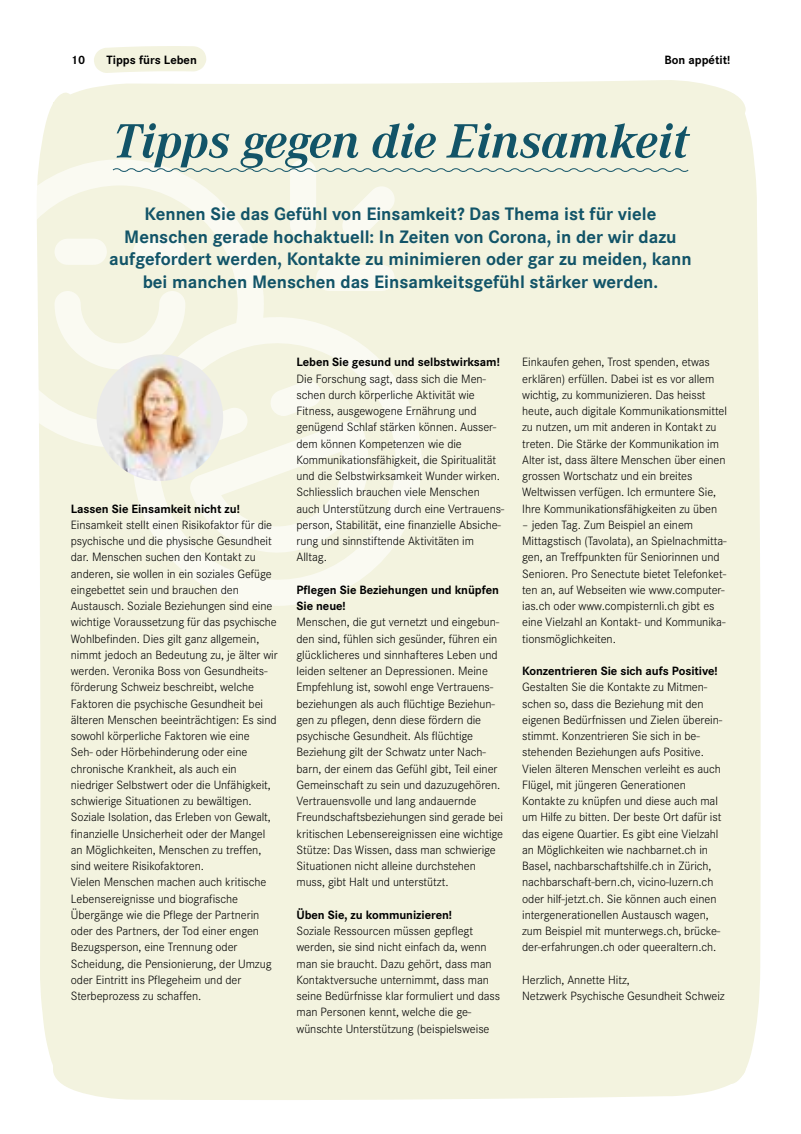
<style>
.page{position:relative;width:801px;height:1134px;background:#fff}
.page>*{position:absolute;margin:0;border:0;box-sizing:border-box;transform-origin:0 0}
.t1{font:italic 700 50px "Corporate A";letter-spacing:-.01em;color:#125468}
.t2{font:700 18.75px/22.5px "Corporate S";color:#125468;text-align:center}
.t3{font:300 12.5px/16.2px "Corporate S";letter-spacing:-.005em;color:#000}
.t4{font:700 12.5px/16.2px "Corporate S";letter-spacing:-.005em;color:#000}
</style>
<div class="page">
<div style="left:53px;top:102px;width:688px;height:967px;background:#f3f3df"></div>
<svg style="left:78px;top:80px;width:652px;height:22px;fill:#f3f3df"></svg>
<svg style="left:62px;top:1069px;width:669px;height:31px;background:#f3f3e1"></svg>
<svg style="left:700px;top:92px;width:61px;height:992px"></svg>
<svg style="left:39px;top:92px;width:58px;height:992px"></svg>
<svg style="left:37px;top:159px;width:385px;height:447px"></svg>
<div style="left:55px;top:239px;width:52px;height:26px;background:#fafaf2;border-radius:13px"></div>
<div style="left:133px;top:239px;width:52px;height:26px;background:#fafaf2;border-radius:13px"></div>
<svg style="left:55px;top:291px;width:130px;height:78px"></svg>
<svg style="left:112px;top:167px;width:577px;height:6px"></svg>
<svg style="left:94px;top:46px;width:112px;height:27px;background:#f4f4e2"></svg>
<img style="left:97px;top:354px;width:126px;height:127px;border-radius:63px">
<p class="t4" style="left:71px;top:52px;width:16px">10</p>
<p class="t4" style="left:107px;top:52px;width:92px">Tipps fürs Leben</p>
<p class="t4" style="left:664px;top:52px;width:67px">Bon appétit!</p>
<h1 class="t1" style="left:113px;top:112px;width:576px">Tipps gegen die Einsamkeit</h1>
<p class="t2" style="left:109px;top:203px;width:584px">Kennen Sie das Gefühl von Einsamkeit? Das Thema ist für viele Menschen gerade hochaktuell: In Zeiten von Corona, in der wir dazu aufgefordert werden, Kontakte zu minimieren oder gar zu meiden, kann bei manchen Menschen das Einsamkeitsgefühl stärker werden.</p>
<p class="t4" style="left:71px;top:501px;width:170px">Lassen Sie Einsamkeit nicht zu!</p>
<p class="t3" style="left:71px;top:517px;width:208px">Einsamkeit stellt einen Risikofaktor für die psychische und die physische Gesundheit dar. Menschen suchen den Kontakt zu anderen, sie wollen in ein soziales Gefüge eingebettet sein und brauchen den Austausch. Soziale Beziehungen sind eine wichtige Voraussetzung für das psychische Wohlbefinden. Dies gilt ganz allgemein, nimmt jedoch an Bedeutung zu, je älter wir werden. Veronika Boss von Gesundheits&shy;förderung Schweiz beschreibt, welche Faktoren die psychische Gesundheit bei älteren Menschen beeinträchtigen: Es sind sowohl körperliche Faktoren wie eine<br>Seh- oder Hörbehinderung oder eine chronische Krankheit, als auch ein niedriger Selbstwert oder die Unfähigkeit, schwierige Situationen zu bewältigen.<br>Soziale Isolation, das Erleben von Gewalt, finanzielle Unsicherheit oder der Mangel an Möglichkeiten, Menschen zu treffen, sind weitere Risikofaktoren.<br>Vielen Menschen machen auch kritische Lebensereignisse und biografische Übergänge wie die Pflege der Partnerin oder des Partners, der Tod einer engen Bezugsperson, eine Trennung oder Scheidung, die Pensionierung, der Umzug oder Eintritt ins Pflegeheim und der Sterbeprozess zu schaffen.</p>
<p class="t4" style="left:296px;top:354px;width:205px">Leben Sie gesund und selbstwirksam!</p>
<p class="t3" style="left:296px;top:370px;width:209px">Die Forschung sagt, dass sich die Men&shy;schen durch körperliche Aktivität wie Fitness, ausgewogene Ernährung und genügend Schlaf stärken können. Ausser&shy;dem können Kompetenzen wie die Kommunikationsfähigkeit, die Spiritualität und die Selbstwirksamkeit Wunder wirken.<br>Schliesslich brauchen viele Menschen auch Unterstützung durch eine Vertrauens&shy;person, Stabilität, eine finanzielle Absiche&shy;rung und sinnstiftende Aktivitäten im Alltag.</p>
<p class="t4" style="left:296px;top:582px;width:204px">Pflegen Sie Beziehungen und knüpfen<br>Sie neue!</p>
<p class="t3" style="left:296px;top:614px;width:208px">Menschen, die gut vernetzt und eingebun&shy;den sind, fühlen sich gesünder, führen ein glücklicheres und sinnhafteres Leben und leiden seltener an Depressionen. Meine Empfehlung ist, sowohl enge Vertrauens&shy;beziehungen als auch flüchtige Beziehun&shy;gen zu pflegen, denn diese fördern die psychische Gesundheit. Als flüchtige Beziehung gilt der Schwatz unter Nach&shy;barn, der einem das Gefühl gibt, Teil einer Gemeinschaft zu sein und dazuzugehören.<br>Vertrauensvolle und lang andauernde Freundschaftsbeziehungen sind gerade bei kritischen Lebensereignissen eine wichtige Stütze: Das Wissen, dass man schwierige Situationen nicht alleine durchstehen muss, gibt Halt und unterstützt.</p>
<p class="t4" style="left:296px;top:907px;width:157px">Üben Sie, zu kommunizieren!</p>
<p class="t3" style="left:296px;top:923px;width:205px">Soziale Ressourcen müssen gepflegt werden, sie sind nicht einfach da, wenn man sie braucht. Dazu gehört, dass man Kontaktversuche unternimmt, dass man seine Bedürfnisse klar formuliert und dass man Personen kennt, welche die ge&shy;wünschte Unterstützung (beispielsweise</p>
<p class="t3" style="left:522px;top:354px;width:206px">Einkaufen gehen, Trost spenden, etwas erklären) erfüllen. Dabei ist es vor allem wichtig, zu kommunizieren. Das heisst heute, auch digitale Kommunikationsmittel zu nutzen, um mit anderen in Kontakt zu treten. Die Stärke der Kommunikation im Alter ist, dass ältere Menschen über einen grossen Wortschatz und ein breites Weltwissen verfügen. Ich ermuntere Sie, Ihre Kommunikationsfähigkeiten zu üben</p>
<p class="t3" style="left:522px;top:517px;width:206px">– jeden Tag. Zum Beispiel an einem Mittagstisch (Tavolata), an Spielnachmitta&shy;gen, an Treffpunkten für Seniorinnen und Senioren. Pro Senectute bietet Telefonket&shy;ten an, auf Webseiten wie www.computer&shy;ias.ch oder www.compisternli.ch gibt es eine Vielzahl an Kontakt- und Kommunika&shy;tionsmöglichkeiten.</p>
<p class="t4" style="left:522px;top:663px;width:197px">Konzentrieren Sie sich aufs Positive!</p>
<p class="t3" style="left:522px;top:679px;width:202px">Gestalten Sie die Kontakte zu Mitmen&shy;schen so, dass die Beziehung mit den eigenen Bedürfnissen und Zielen überein&shy;stimmt. Konzentrieren Sie sich in be&shy;stehenden Beziehungen aufs Positive.<br>Vielen älteren Menschen verleiht es auch Flügel, mit jüngeren Generationen Kontakte zu knüpfen und diese auch mal um Hilfe zu bitten. Der beste Ort dafür ist das eigene Quartier. Es gibt eine Vielzahl an Möglichkeiten wie nachbarnet.ch in Basel, nachbarschaftshilfe.ch in Zürich, nachbarschaft-bern.ch, vicino-luzern.ch oder hilf-jetzt.ch. Sie können auch einen intergenerationellen Austausch wagen, zum Beispiel mit munterwegs.ch, brücke&shy;der-erfahrungen.ch oder queeraltern.ch.</p>
<p class="t3" style="left:522px;top:972px;width:204px">Herzlich, Annette Hitz,<br>Netzwerk Psychische Gesundheit Schweiz</p>
</div>
